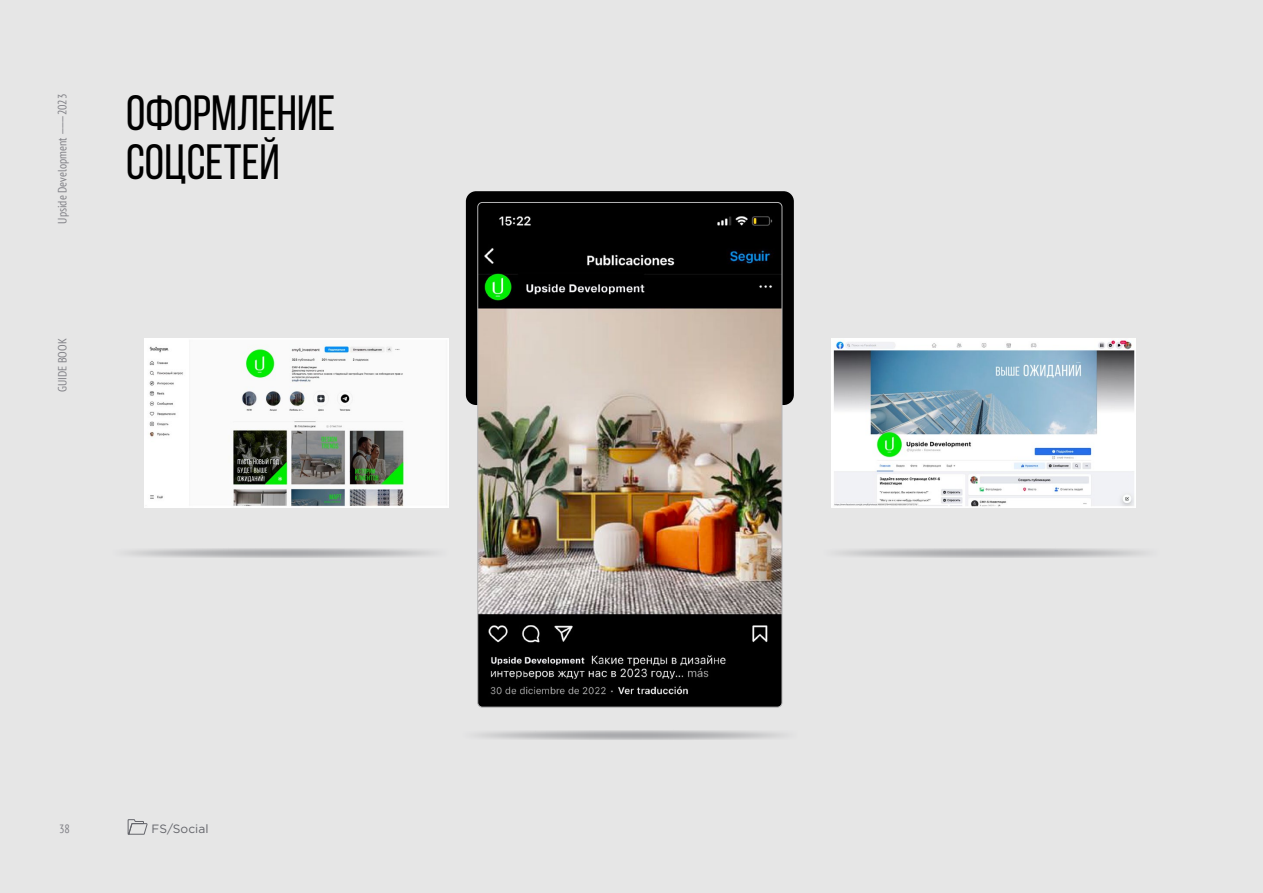
<style>
.page{position:relative;width:1263px;height:893px;background:#e6e6e6}
.page>*{position:absolute;margin:0;border:0;box-sizing:border-box;transform-origin:0 0}
.t1{font:49.5px/49.5px "Bebas Neue";color:#000}
.t2{font:condensed 12px "PT Sans";color:#808086}
.t3{font:12px "Gotham Pro";color:#63646a}
.t4{font:condensed 11.7px "PT Sans";color:#808086}
</style>
<div class="page">
<div style="left:466px;top:191px;width:328px;height:214px;background:#000;border-radius:10px"></div>
<svg style="left:838px;top:548px;width:307px;height:10px"></svg>
<svg style="left:127px;top:548px;width:307px;height:10px"></svg>
<img style="left:145px;top:339px;width:304px;height:169px">
<img style="left:831px;top:339px;width:305px;height:169px">
<svg style="left:477px;top:730px;width:307px;height:10px"></svg>
<img style="left:479px;top:202px;width:303px;height:505px">
<div style="left:477px;top:202px;width:305px;height:505px;border:1px solid #b5b5b6;border-radius:5px"></div>
<svg style="left:127px;top:819px;width:21px;height:16px"></svg>
<p class="t2" style="left:55px;top:224px;width:131px;rotate:-90deg">Upside Development ———2023</p>
<p class="t4" style="left:55px;top:392px;width:55px;rotate:-90deg">GUIDE BOOK</p>
<h1 class="t1" style="left:126px;top:87px;width:210px">ОФОРМЛЕНИЕ<br>СОЦСЕТЕЙ</h1>
<p class="t2" style="left:59px;top:821px;width:12px">38</p>
<p class="t3" style="left:152px;top:822px;width:58px">FS/Social</p>
</div>
